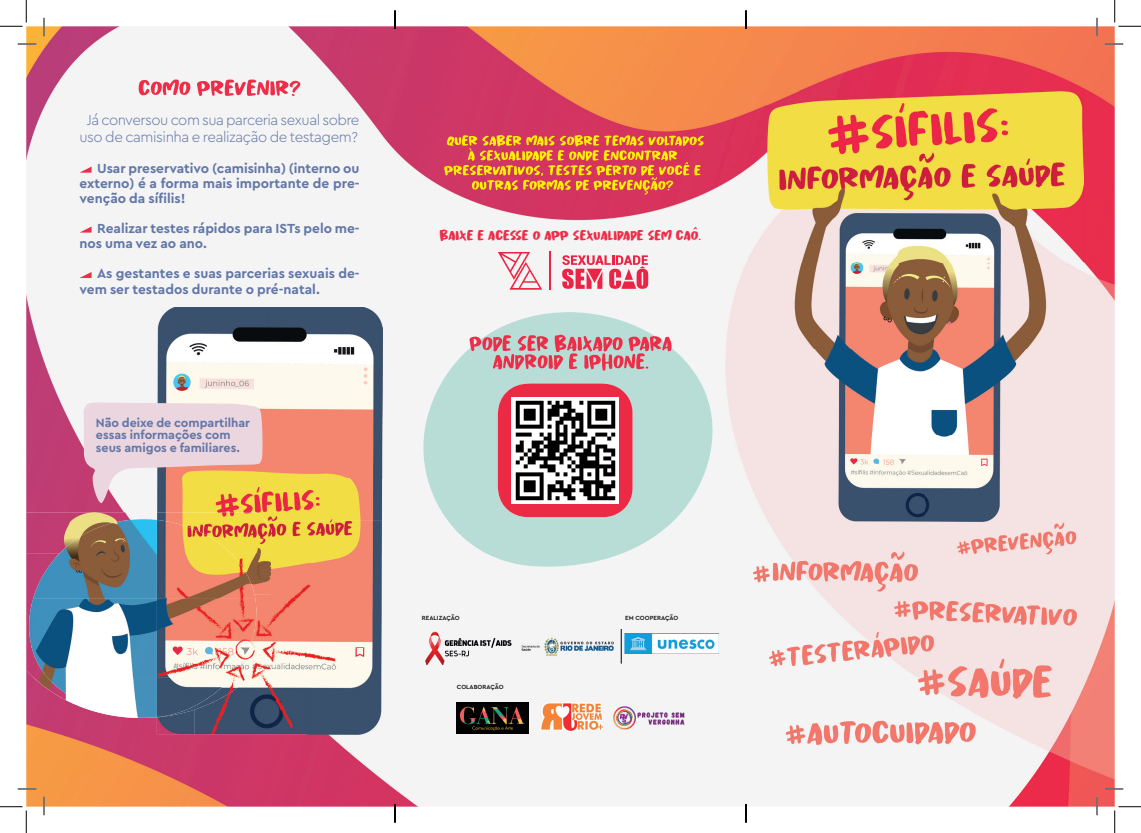
<style>
.page{position:relative;width:1141px;height:833px;background:#fff}
.page>*{position:absolute;margin:0;border:0;box-sizing:border-box;transform-origin:0 0}
.t1{font:300 15px/16.2px "Cera Pro";letter-spacing:-.035em;color:#6276a7;text-align:center}
.t2{font:700 13.75px/15px "Cera Pro";color:#6276a7}
.t3{font:700 12.5px/12.5px "Cera Pro";color:#6276a7}
.t4{font:11.25px "Chicken Crispy";color:#ee2d48}
.t5{font:700 6.25px "Cera Pro";color:#231f20}
</style>
<div class="page">
<img style="left:26px;top:26px;width:1088px;height:780px">
<img style="left:420px;top:312px;width:303px;height:254px">
<svg style="left:139px;top:79px;width:161px;height:17px"></svg>
<svg style="left:469px;top:334px;width:202px;height:36px;background:#cd9aa0"></svg>
<svg style="left:498px;top:383px;width:134px;height:134px;background:#e8485f"></svg>
<img style="left:512px;top:397px;width:106px;height:106px">
<svg style="left:79px;top:166px;width:13px;height:6px"></svg>
<svg style="left:79px;top:226px;width:13px;height:6px"></svg>
<svg style="left:79px;top:272px;width:13px;height:6px"></svg>
<svg style="left:444px;top:135px;width:259px;height:59px;background:#e06b44"></svg>
<svg style="left:562px;top:255px;width:86px;height:34px"></svg>
<svg style="left:498px;top:252px;width:44px;height:37px"></svg>
<hr style="left:549px;top:251px;width:2px;height:38px;background:#eb2445">
<img style="left:157px;top:307px;width:225px;height:213px">
<img style="left:271px;top:520px;width:111px;height:43px">
<img style="left:271px;top:563px;width:111px;height:85px">
<img style="left:194px;top:648px;width:188px;height:85px">
<img style="left:157px;top:717px;width:37px;height:16px">
<svg style="left:83px;top:402px;width:180px;height:105px;background:#e8c9bc"></svg>
<img style="left:26px;top:512px;width:245px;height:41px">
<img style="left:26px;top:553px;width:22px;height:148px">
<img style="left:33px;top:519px;width:222px;height:79px">
<img style="left:28px;top:598px;width:205px;height:79px">
<img style="left:48px;top:677px;width:183px;height:40px">
<img style="left:230px;top:552px;width:41px;height:42px">
<img style="left:233px;top:594px;width:38px;height:96px">
<img style="left:195px;top:675px;width:38px;height:34px">
<img style="left:157px;top:705px;width:38px;height:12px">
<img style="left:767px;top:91px;width:316px;height:430px">
<img style="left:423px;top:626px;width:92px;height:38px">
<img style="left:517px;top:633px;width:100px;height:24px">
<img style="left:456px;top:702px;width:72px;height:31px">
<img style="left:625px;top:633px;width:93px;height:20px">
<img style="left:538px;top:699px;width:68px;height:35px">
<img style="left:611px;top:699px;width:76px;height:35px">
<hr style="left:621px;top:628px;width:1px;height:35px;background:#000">
<svg style="left:18px;top:43px;width:18px;height:2px"></svg>
<svg style="left:1104px;top:43px;width:19px;height:2px"></svg>
<svg style="left:18px;top:787px;width:18px;height:2px"></svg>
<svg style="left:1104px;top:787px;width:19px;height:2px"></svg>
<svg style="left:43px;top:18px;width:2px;height:18px"></svg>
<svg style="left:43px;top:796px;width:2px;height:18px"></svg>
<svg style="left:1096px;top:18px;width:1px;height:18px"></svg>
<svg style="left:1096px;top:796px;width:1px;height:18px"></svg>
<svg style="left:0;top:0;width:27px;height:27px"></svg>
<svg style="left:0;top:806px;width:27px;height:26px"></svg>
<svg style="left:1114px;top:0;width:26px;height:27px"></svg>
<svg style="left:1114px;top:806px;width:26px;height:26px"></svg>
<svg style="left:394px;top:10px;width:2px;height:19px"></svg>
<svg style="left:394px;top:803px;width:2px;height:19px"></svg>
<svg style="left:745px;top:10px;width:1px;height:19px"></svg>
<svg style="left:745px;top:803px;width:1px;height:19px"></svg>
<p class="t1" style="left:79px;top:111px;width:281px">Já conversou com sua parceria sexual sobre uso de camisinha e realização de testagem?</p>
<p class="t2" style="left:79px;top:160px;width:282px;text-align:justify;text-indent:18px">Usar preservativo (camisinha) (interno ou externo) é a forma mais importante de pre&shy;venção da sífilis!</p>
<p class="t2" style="left:79px;top:220px;width:282px;text-indent:18px">Realizar testes rápidos para ISTs pelo me&shy;nos uma vez ao ano.</p>
<p class="t2" style="left:79px;top:264px;width:281px;line-height:16.2px;text-indent:18px">As gestantes e suas parcerias sexuais de&shy;vem ser testados durante o pré-natal.</p>
<p class="t3" style="left:96px;top:415px;width:156px">Não deixe de compartilhar essas informações com seus amigos e familiares.</p>
<p class="t4" style="left:439px;top:229px;width:263px">Baixe e acesse o app Sexualidade sem Cao.</p>
<p class="t5" style="left:422px;top:613px;width:39px">REALIZAÇÃO</p>
<p class="t5" style="left:625px;top:613px;width:55px">EM COOPERAÇÃO</p>
<p class="t5" style="left:457px;top:682px;width:48px">COLABORAÇÃO</p>
</div>
